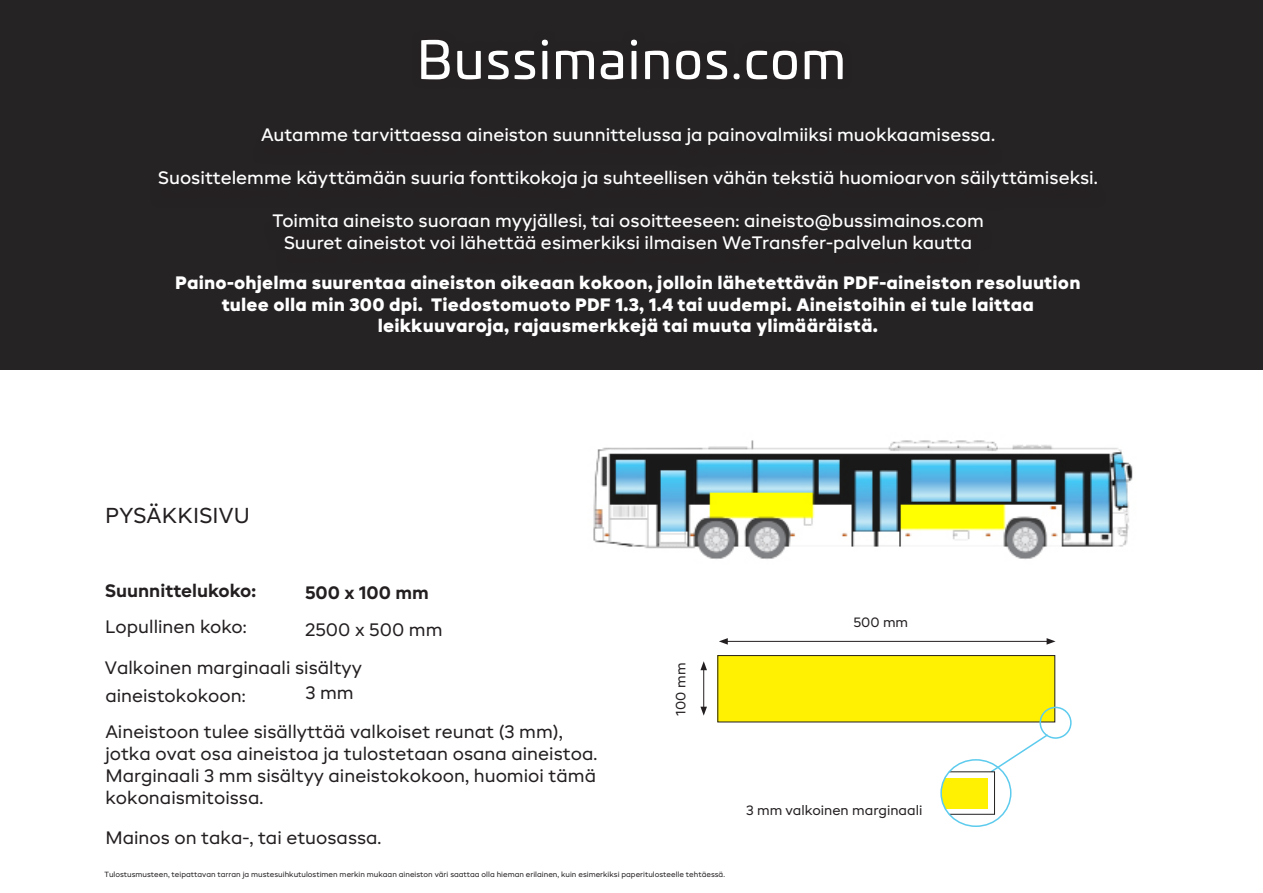
<style>
.page{position:relative;width:1263px;height:893px;background:#fff}
.page>*{position:absolute;margin:0;border:0;box-sizing:border-box;transform-origin:0 0}
.t1{font:51.6px "Univia Pro";letter-spacing:.03em;color:#fff}
.t2{font:21.6px "BR Candor";letter-spacing:.01em;color:#231f20}
.t3{font:500 18px/21.6px "BR Candor";color:#fff;text-align:center}
.t4{font:18px/21.8px "BR Candor";color:#231f20}
.t5{font:900 18px/21.6px "BR Candor";letter-spacing:.01em;color:#fff;text-align:center}
.t6{font:700 18px "BR Candor";color:#231f20}
.t7{font:13.5px "BR Candor";color:#231f20}
.t8{font:7.5px "BR Candor";color:#231f20}
.s1{font-weight:700}
</style>
<div class="page">
<div style="left:0;top:0;width:1263px;height:369px;background:#262324"></div>
<div style="left:412px;top:30px;width:440px;height:59px;background:#231f20"></div>
<img style="left:593px;top:440px;width:540px;height:120px">
<div style="left:718px;top:656px;width:337px;height:66px;background:#fff101"></div>
<div style="left:718px;top:655px;width:337px;height:67px;border:1px solid #231f20"></div>
<div style="left:1039px;top:707px;width:32px;height:32px;border:2px solid #5ccbed;border-radius:50%"></div>
<svg style="left:944px;top:733px;width:106px;height:81px"></svg>
<div style="left:941px;top:778px;width:47px;height:30px;background:#fff101"></div>
<div style="left:940px;top:759px;width:71px;height:68px;border:2px solid #5ccbed;border-radius:50%"></div>
<hr style="left:703px;top:668px;width:1px;height:41px;background:#231f20">
<svg style="left:700px;top:661px;width:7px;height:9px"></svg>
<svg style="left:700px;top:707px;width:7px;height:9px"></svg>
<hr style="left:725px;top:641px;width:324px;height:1px;background:#231f20">
<svg style="left:1046px;top:638px;width:9px;height:7px"></svg>
<svg style="left:719px;top:638px;width:9px;height:7px"></svg>
<div style="left:150px;top:134px;width:956px;height:142px;background:#231f20"></div>
<p class="t1" style="left:417px;top:21px;width:430px">Bussimainos.com</p>
<p class="t3" style="left:261px;top:123px;width:735px">Autamme tarvittaessa aineiston suunnittelussa ja painovalmiiksi muokkaamisessa.</p>
<p class="t3" style="left:158px;top:167px;width:941px">Suosittelemme käyttämään suuria fonttikokoja ja suhteellisen vähän tekstiä huomioarvon säilyttämiseksi.</p>
<p class="t3" style="left:272px;top:210px;width:713px">Toimita aineisto suoraan myyjällesi, tai osoitteeseen: aineisto@bussimainos.com<br>Suuret aineistot voi lähettää esimerkiksi ilmaisen WeTransfer-palvelun kautta</p>
<p class="t5" style="left:175px;top:272px;width:907px">Paino-ohjelma suurentaa aineiston oikeaan kokoon, jolloin lähetettävän PDF-aineiston resoluution tulee olla min 300 dpi. Tiedostomuoto PDF 1.3, 1.4 tai uudempi. Aineistoihin ei tule laittaa leikkuuvaroja, rajausmerkkejä tai muuta ylimääräistä.</p>
<p class="t2" style="left:105px;top:502px;width:146px">PYSÄKKISIVU</p>
<p class="t6" style="left:105px;top:579px;width:153px">Suunnittelukoko:</p>
<p class="t4" style="left:105px;top:616px;width:143px">Lopullinen koko:</p>
<p class="t4" style="left:305px;top:574px;width:139px;line-height:36.9px"><span class="s1">500 x 100 mm<br></span>2500 x 500 mm</p>
<p class="t4" style="left:105px;top:656px;width:259px">Valkoinen marginaali sisältyy</p>
<p class="t4" style="left:105px;top:685px;width:142px">aineistokokoon:</p>
<p class="t4" style="left:305px;top:682px;width:50px">3 mm</p>
<p class="t4" style="left:105px;top:721px;width:493px">Aineistoon tulee sisällyttää valkoiset reunat (3 mm), jotka ovat osa aineistoa ja tulostetaan osana aineistoa.<br>Marginaali 3 mm sisältyy aineistokokoon, huomioi tämä kokonaismitoissa.</p>
<p class="t4" style="left:105px;top:827px;width:278px">Mainos on taka-, tai etuosassa.</p>
<p class="t7" style="left:672px;top:716px;width:54px;rotate:-90deg">100 mm</p>
<p class="t8" style="left:104px;top:870px;width:622px">Tulostusmusteen, teipattavan tarran ja mustesuihkutulostimen merkin mukaan aineiston väri saattaa olla hieman erilainen, kuin esimerkiksi paperitulosteelle tehtäessä.</p>
<p class="t7" style="left:853px;top:614px;width:56px">500 mm</p>
<p class="t7" style="left:746px;top:802px;width:178px">3 mm valkoinen marginaali</p>
</div>
